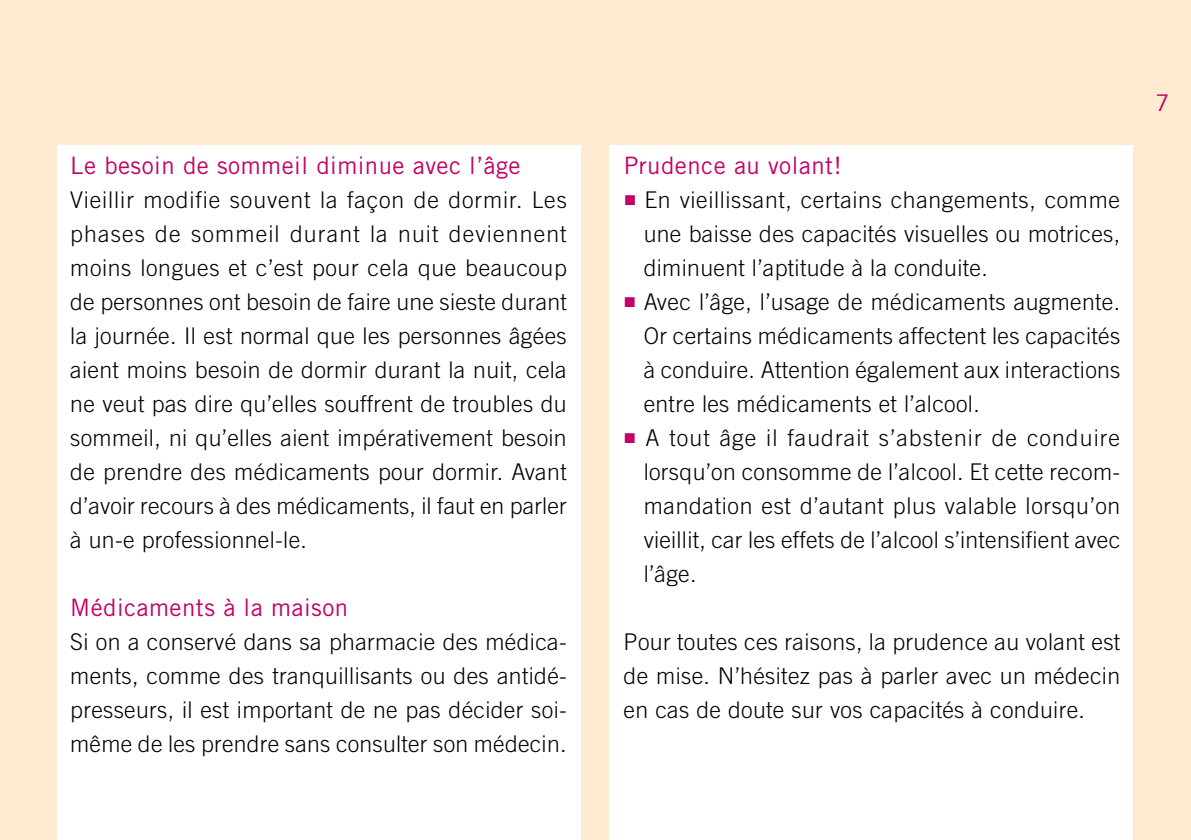
<style>
.page{position:relative;width:1191px;height:840px;background:#fff}
.page>*{position:absolute;margin:0;border:0;box-sizing:border-box;transform-origin:0 0}
.t1{font:24px "Trade Gothic";letter-spacing:.02em;color:#c30065}
.t2{font:300 23px/34px "Trade Gothic";letter-spacing:.015em;color:#000;text-align:justify}
.t3{font:300 23px "Trade Gothic";letter-spacing:.045em;color:#000}
.t4{font:23px "Trade Gothic";color:#c30065}
.s1{font-family:"European Pi Three";font-weight:400;color:#c30065}
</style>
<div class="page">
<div style="left:0;top:0;width:1191px;height:839px;background:#feebd2"></div>
<div style="left:57px;top:145px;width:524px;height:694px;background:#fff"></div>
<div style="left:609px;top:145px;width:524px;height:694px;background:#fff"></div>
<p class="t1" style="left:70px;top:150px;width:452px">Le besoin de sommeil diminue avec l’âge</p>
<p class="t2" style="left:70px;top:182px;width:498px">Vieillir modifie souvent la façon de dormir. Les phases de sommeil durant la nuit deviennent moins longues et c’est pour cela que beaucoup de personnes ont besoin de faire une sieste durant la journée. Il est normal que les personnes âgées aient moins besoin de dormir durant la nuit, cela ne veut pas dire qu’elles souffrent de troubles du sommeil, ni qu’elles aient impérativement besoin de prendre des médicaments pour dormir. Avant d’avoir recours à des médicaments, il faut en parler à un-e professionnel-le.</p>
<p class="t1" style="left:70px;top:592px;width:279px">Médicaments à la maison</p>
<p class="t2" style="left:70px;top:624px;width:498px">Si on a conservé dans sa pharmacie des médica&shy;ments, comme des tranquillisants ou des antidé&shy;presseurs, il est important de ne pas décider soi&shy;même de les prendre sans consulter son médecin.</p>
<p class="t1" style="left:623px;top:150px;width:219px">Prudence au volant!</p>
<p class="t2" style="left:623px;top:182px;width:498px"><span class="s1">J</span> En vieillissant, certains changements, comme</p>
<p class="t2" style="left:643px;top:216px;width:478px">une baisse des capacités visuelles ou motrices,</p>
<p class="t2" style="left:643px;top:250px;width:346px">diminuent l’aptitude à la conduite.</p>
<p class="t2" style="left:623px;top:284px;width:498px"><span class="s1">J</span> Avec l’âge, l’usage de médicaments augmente.</p>
<p class="t2" style="left:643px;top:318px;width:478px">Or certains médicaments affectent les capacités</p>
<p class="t2" style="left:643px;top:352px;width:478px">à conduire. Attention également aux interactions</p>
<p class="t2" style="left:643px;top:386px;width:337px">entre les médicaments et l’alcool.</p>
<p class="t3" style="left:623px;top:423px;width:498px"><span class="s1">J</span> A tout âge il faudrait s’abstenir de conduire</p>
<p class="t2" style="left:643px;top:454px;width:478px">lorsqu’on consomme de l’alcool. Et cette recom-</p>
<p class="t2" style="left:643px;top:488px;width:478px">mandation est d’autant plus valable lorsqu’on</p>
<p class="t2" style="left:643px;top:522px;width:478px">vieillit, car les effets de l’alcool s’intensifient avec</p>
<p class="t2" style="left:643px;top:556px;width:54px">l’âge.</p>
<p class="t2" style="left:623px;top:624px;width:498px">Pour toutes ces raisons, la prudence au volant est de mise. N’hésitez pas à parler avec un médecin en cas de doute sur vos capacités à conduire.</p>
<p class="t4" style="left:1155px;top:88px;width:16px">7</p>
</div>
